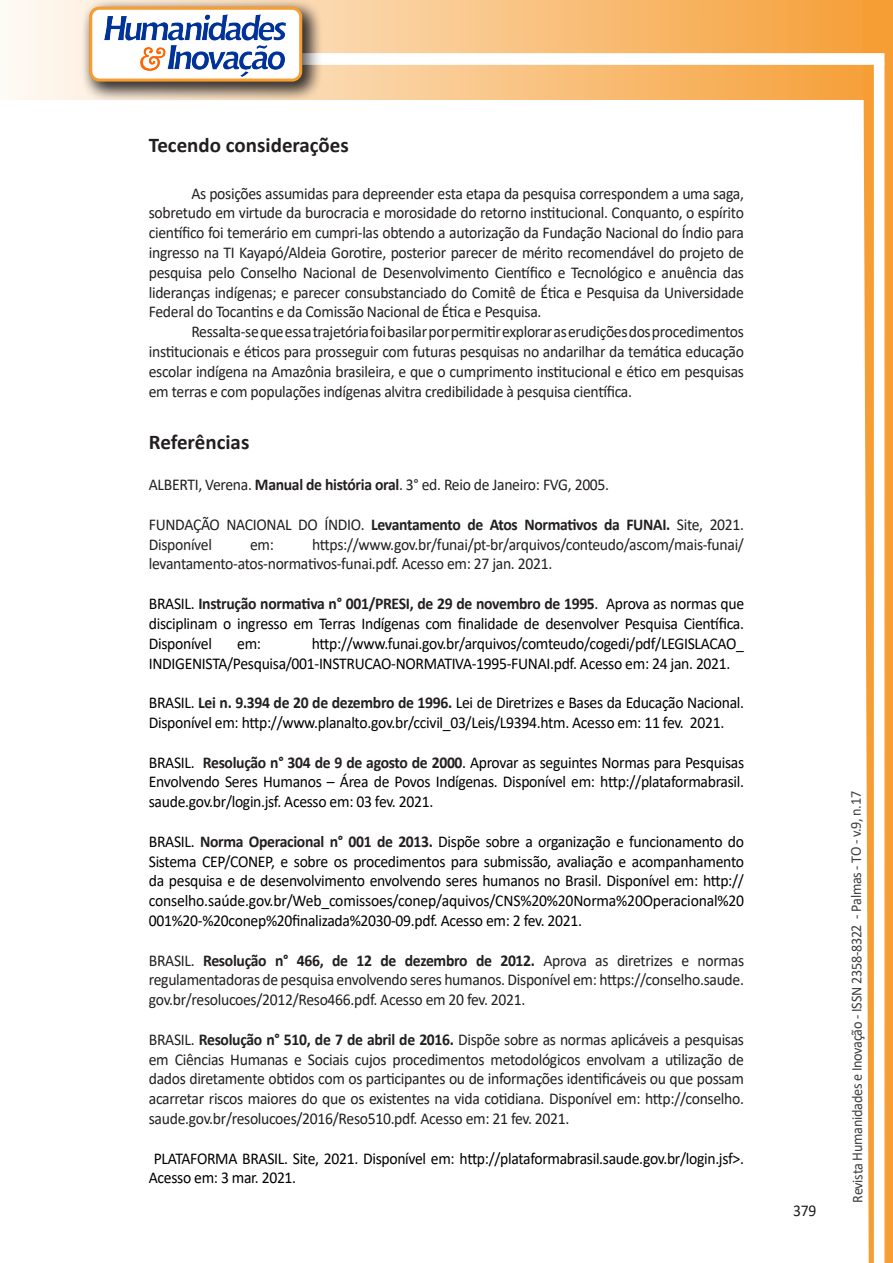
<style>
.page{position:relative;width:893px;height:1263px;background:#fff}
.page>*{position:absolute;margin:0;border:0;box-sizing:border-box;transform-origin:0 0}
.Titulo_2{font:700 21px "Calibri";color:#231f20}
.texto{font:16.5px/19.8px "Calibri";letter-spacing:-.02em;color:#231f20;text-align:justify;scale:.95 1}
.texto-2{font:16.5px/19.8px "Calibri";letter-spacing:-.02em;color:#000;text-align:justify;scale:.95 1}
.t1{font:15px "Calibri";letter-spacing:-.025em;color:#3e3e3f;scale:.95 1}
.s1{font-weight:700}
.s2{font-weight:700;color:#231f20}
</style>
<div class="page">
<svg style="left:5px;top:0;width:858px;height:100px;background:#f9c484"></svg>
<div style="left:302px;top:53px;width:582px;height:12px;background:#fff;border:2px solid #fff"></div>
<svg style="left:863px;top:0;width:30px;height:1263px"></svg>
<div style="left:81px;top:0;width:241px;height:102px;background:#231f20;opacity:.75"></div>
<div style="left:91px;top:8px;width:210px;height:72px;background:#fff;border-radius:9px"></div>
<img style="left:104px;top:14px;width:181px;height:62px">
<div style="left:89px;top:7px;width:213px;height:75px;border:3px solid #f69e34;border-radius:9px"></div>
<p class="Titulo_2" style="left:149px;top:130px;width:202px">Tecendo considerações</p>
<p class="texto" style="left:149px;top:183px;width:628px;text-indent:43px">As posições assumidas para depreender esta etapa da pesquisa correspondem a uma saga, sobretudo em virtude da burocracia e morosidade do retorno institucional. Conquanto, o espírito científico foi temerário em cumpri-las obtendo a autorização da Fundação Nacional do Índio para ingresso na TI Kayapó/Aldeia Gorotire, posterior parecer de mérito recomendável do projeto de pesquisa pelo Conselho Nacional de Desenvolvimento Científico e Tecnológico e anuência das lideranças indígenas; e parecer consubstanciado do Comitê de Ética e Pesquisa da Universidade Federal do Tocantins e da Comissão Nacional de Ética e Pesquisa.</p>
<p class="texto" style="left:149px;top:321px;width:628px;text-indent:43px">Ressalta-se que essa trajetória foi basilar por permitir explorar as erudições dos procedimentos institucionais e éticos para prosseguir com futuras pesquisas no andarilhar da temática educação escolar indígena na Amazônia brasileira, e que o cumprimento institucional e ético em pesquisas em terras e com populações indígenas alvitra credibilidade à pesquisa científica.</p>
<p class="Titulo_2" style="left:149px;top:427px;width:102px">Referências</p>
<p class="texto" style="left:149px;top:474px;width:486px">ALBERTI, Verena. <span class="s1">Manual de história oral</span>. 3° ed. Reio de Janeiro: FVG, 2005.</p>
<p class="texto" style="left:149px;top:514px;width:628px">FUNDAÇÃO NACIONAL DO ÍNDIO. <span class="s1">Levantamento de Atos Normativos da FUNAI.</span> Site, 2021.<br>Disponível</p>
<p class="texto" style="left:149px;top:534px;width:628px;text-indent:163px">https://www.gov.br/funai/pt-br/arquivos/conteudo/ascom/mais-funai/ levantamento-atos-normativos-funai.pdf. Acesso em: 27 jan. 2021.</p>
<p class="texto-2" style="left:149px;top:593px;width:628px">BRASIL. <span class="s2">Instrução normativa n° 001/PRESI, de 29 de novembro de 1995</span>. Aprova as normas que disciplinam o ingresso em Terras Indígenas com finalidade de desenvolver Pesquisa Científica.<br>Disponível</p>
<p class="texto" style="left:250px;top:534px;width:27px">em:</p>
<p class="texto-2" style="left:149px;top:633px;width:628px;text-indent:163px">http://www.funai.gov.br/arquivos/comteudo/cogedi/pdf/LEGISLACAO_<br>INDIGENISTA/Pesquisa/001-INSTRUCAO-NORMATIVA-1995-FUNAI.pdf. Acesso em: 24 jan. 2021.</p>
<p class="texto-2" style="left:149px;top:692px;width:628px">BRASIL. <span class="s2">Lei n. 9.394 de 20 de dezembro de 1996.</span> Lei de Diretrizes e Bases da Educação Nacional.<br>Disponível em: http://www.planalto.gov.br/ccivil_03/Leis/L9394.htm. Acesso em: 11 fev. 2021.</p>
<p class="texto-2" style="left:149px;top:752px;width:628px">BRASIL. <span class="s2">Resolução n° 304 de 9 de agosto de 2000</span>. Aprovar as seguintes Normas para Pesquisas Envolvendo Seres Humanos – Área de Povos Indígenas. Disponível em: http://plataformabrasil. saude.gov.br/login.jsf. Acesso em: 03 fev. 2021.</p>
<p class="texto-2" style="left:149px;top:831px;width:628px">BRASIL. <span class="s2">Norma Operacional n° 001 de 2013.</span> Dispõe sobre a organização e funcionamento do Sistema CEP/CONEP, e sobre os procedimentos para submissão, avaliação e acompanhamento da pesquisa e de desenvolvimento envolvendo seres humanos no Brasil. Disponível em: http:// conselho.saúde.gov.br/Web_comissoes/conep/aquivos/CNS%20%20Norma%20Operacional%20<br>001%20-%20conep%20finalizada%2030-09.pdf. Acesso em: 2 fev. 2021.</p>
<p class="texto" style="left:149px;top:950px;width:628px">BRASIL. <span class="s1">Resolução n° 466, de 12 de dezembro de 2012.</span> Aprova as diretrizes e normas regulamentadoras de pesquisa envolvendo seres humanos. Disponível em: https://conselho.saude. gov.br/resolucoes/2012/Reso466.pdf. Acesso em 20 fev. 2021.</p>
<p class="texto" style="left:149px;top:1029px;width:628px">BRASIL. <span class="s1">Resolução n° 510, de 7 de abril de 2016.</span> Dispõe sobre as normas aplicáveis a pesquisas em Ciências Humanas e Sociais cujos procedimentos metodológicos envolvam a utilização de dados diretamente obtidos com os participantes ou de informações identificáveis ou que possam acarretar riscos maiores do que os existentes na vida cotidiana. Disponível em: http://conselho. saude.gov.br/resolucoes/2016/Reso510.pdf. Acesso em: 21 fev. 2021.</p>
<p class="texto-2" style="left:149px;top:1148px;width:628px;text-indent:5px">PLATAFORMA BRASIL. Site, 2021. Disponível em: http://plataformabrasil.saude.gov.br/login.jsf&gt;.<br>Acesso em: 3 mar. 2021.</p>
<p class="texto-2" style="left:237px;top:633px;width:27px">em:</p>
<p class="texto" style="left:793px;top:1200px;width:26px">379</p>
<p class="t1" style="left:846px;top:1203px;width:435px;rotate:-90deg">Revista Humanidades e Inovação - ISSN 2358-8322 - Palmas - TO - v.9, n.17</p>
</div>
